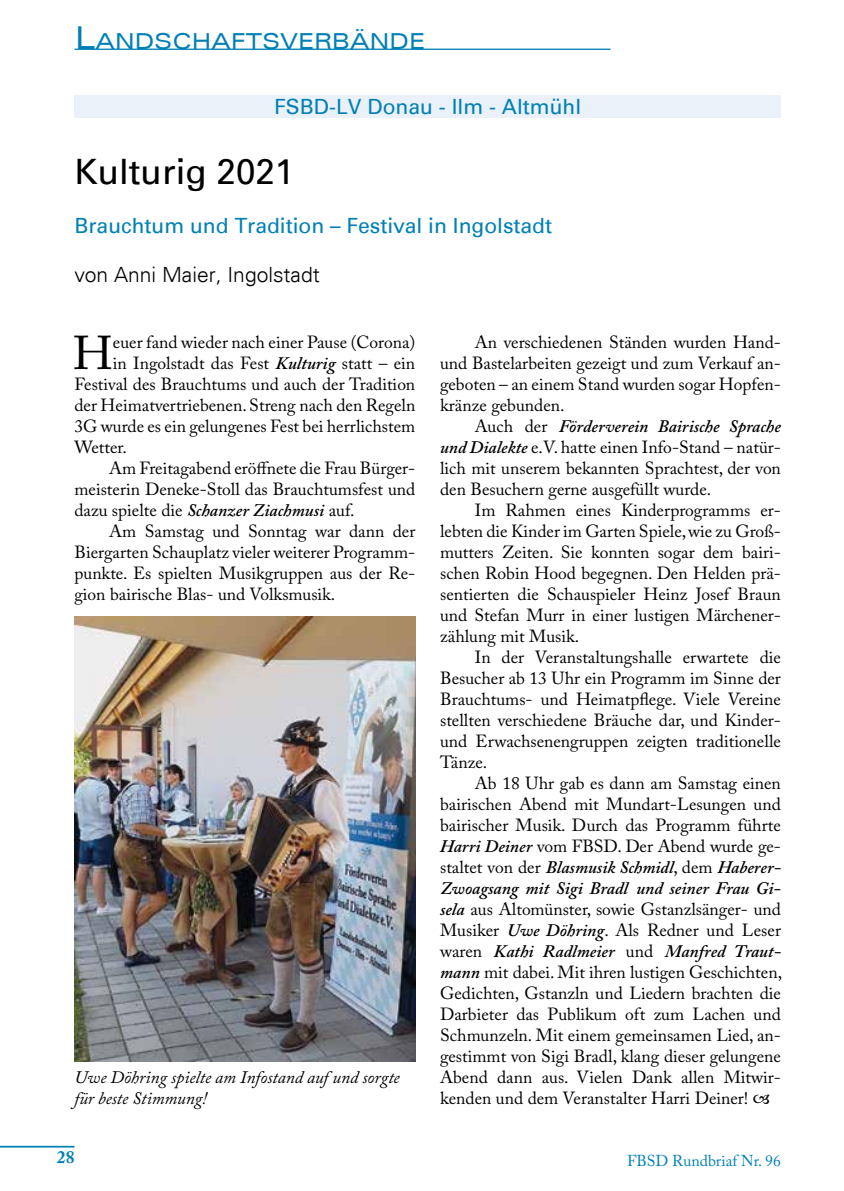
<style>
.page{position:relative;width:844px;height:1191px;background:#fff}
.page>*{position:absolute;margin:0;border:0;box-sizing:border-box;transform-origin:0 0}
.t1{font:47.07px "Adobe Caslon Pro";color:#000}
.t2{font:35px "Univers";color:#000}
.t3{font:expanded 22.05px "Univers";color:#0080b5}
.t4{font:21px "Univers";color:#0080b5}
.t5{font:300 21px "Univers";color:#000}
.t6{font:17.5px/21px "Adobe Caslon Pro";color:#000;text-align:justify}
.t7{font:italic 17.5px/21px "Adobe Caslon Pro";color:#000}
.t8{font:700 17.5px "Adobe Caslon Pro";color:#0080b5}
.t9{font:15.75px "Adobe Caslon Pro";color:#0080b5}
.s1{font-size:31.5px}
.s2{font-weight:600;font-style:italic}
</style>
<div class="page">
<hr style="left:0;top:1145px;width:74px;height:2px;background:#0080b5">
<div style="left:74px;top:95px;width:706px;height:23px;background:#eaf1f9"></div>
<img style="left:74px;top:616px;width:341px;height:445px">
<hr style="left:74px;top:49px;width:536px;height:1px;background:#0080b5">
<p class="t3" style="left:74px;top:28px;width:352px"><span class="s1">L</span>ANDSCHAFTSVERBÄNDE</p>
<p class="t4" style="left:274px;top:94px;width:308px">FSBD-LV Donau - Ilm - Altmühl</p>
<h2 class="t2" style="left:74px;top:151px;width:221px">Kulturig 2021</h2>
<p class="t4" style="left:74px;top:213px;width:479px">Brauchtum und Tradition – Festival in Ingolstadt</p>
<p class="t5" style="left:74px;top:262px;width:247px">von Anni Maier, Ingolstadt</p>
<h1 class="t1" style="left:73px;top:325px;width:42px">H</h1>
<p class="t6" style="left:113px;top:331px;width:304px">euer fand wieder nach einer Pause (Corona)</p>
<p class="t6" style="left:113px;top:352px;width:304px">in Ingolstadt das Fest <span class="s2">Kulturig</span> statt – ein</p>
<p class="t6" style="left:74px;top:373px;width:342px">Festival des Brauchtums und auch der Tradition</p>
<p class="t6" style="left:74px;top:394px;width:342px">der Heimatvertriebenen. Streng nach den Regeln</p>
<p class="t6" style="left:74px;top:415px;width:342px">3G wurde es ein gelungenes Fest bei herrlichstem</p>
<p class="t6" style="left:74px;top:436px;width:54px">Wetter.</p>
<p class="t6" style="left:109px;top:457px;width:307px">Am Freitagabend eröffnete die Frau Bürger-</p>
<p class="t6" style="left:74px;top:478px;width:342px">meisterin Deneke-Stoll das Brauchtumsfest und</p>
<p class="t6" style="left:74px;top:499px;width:282px">dazu spielte die <span class="s2">Schanzer Ziachmusi</span> auf.</p>
<p class="t6" style="left:109px;top:520px;width:307px">Am Samstag und Sonntag war dann der</p>
<p class="t6" style="left:74px;top:541px;width:342px">Biergarten Schauplatz vieler weiterer Programm-</p>
<p class="t6" style="left:74px;top:562px;width:342px">punkte. Es spielten Musikgruppen aus der Re-</p>
<p class="t6" style="left:74px;top:583px;width:262px">gion bairische Blas- und Volksmusik.</p>
<p class="t7" style="left:74px;top:1066px;width:327px">Uwe Döhring spielte am Infostand auf und sorgte für beste Stimmung!</p>
<p class="t6" style="left:440px;top:331px;width:342px;text-indent:35px">An verschiedenen Ständen wurden Hand&shy;und Bastelarbeiten gezeigt und zum Verkauf an&shy;geboten – an einem Stand wurden sogar Hopfen&shy;kränze gebunden.</p>
<p class="t6" style="left:440px;top:415px;width:342px;text-indent:35px">Auch der <span class="s2">Förderverein Bairische Sprache und Dialekte</span> e.V. hatte einen Info-Stand – natür&shy;lich mit unserem bekannten Sprachtest, der von den Besuchern gerne ausgefüllt wurde.</p>
<p class="t6" style="left:440px;top:499px;width:342px;text-indent:35px">Im Rahmen eines Kinderprogramms er&shy;lebten die Kinder im Garten Spiele, wie zu Groß&shy;mutters Zeiten. Sie konnten sogar dem bairi&shy;schen Robin Hood begegnen. Den Helden prä&shy;sentierten die Schauspieler Heinz Josef Braun und Stefan Murr in einer lustigen Märchener&shy;zählung mit Musik.</p>
<p class="t6" style="left:440px;top:646px;width:342px;text-indent:35px">In der Veranstaltungshalle erwartete die Besucher ab 13 Uhr ein Programm im Sinne der Brauchtums- und Heimatpflege. Viele Vereine stellten verschiedene Bräuche dar, und Kinder&shy;und Erwachsenengruppen zeigten traditionelle Tänze.</p>
<p class="t6" style="left:440px;top:772px;width:343px;text-indent:35px">Ab 18 Uhr gab es dann am Samstag einen bairischen Abend mit Mundart-Lesungen und bairischer Musik. Durch das Programm führte <span class="s2">Harri Deiner</span> vom FBSD. Der Abend wurde ge&shy;staltet von der <span class="s2">Blasmusik Schmidl</span>, dem <span class="s2">Haberer-Zwoagsang mit Sigi Bradl und seiner Frau Gi&shy;sela</span> aus Altomünster, sowie Gstanzlsänger- und Musiker <span class="s2">Uwe Döhring</span>. Als Redner und Leser waren <span class="s2">Kathi Radlmeier</span> und <span class="s2">Manfred Traut&shy;mann</span> mit dabei. Mit ihren lustigen Geschichten, Gedichten, Gstanzln und Liedern brachten die Darbieter das Publikum oft zum Lachen und Schmunzeln. Mit einem gemeinsamen Lied, an&shy;gestimmt von Sigi Bradl, klang dieser gelungene Abend dann aus. Vielen Dank allen Mitwir&shy;kenden und dem Veranstalter Harri Deiner!</p>
<p class="t8" style="left:57px;top:1146px;width:19px">28</p>
<p class="t9" style="left:626px;top:1151px;width:155px">FBSD Rundbriaf Nr. 96</p>
</div>
